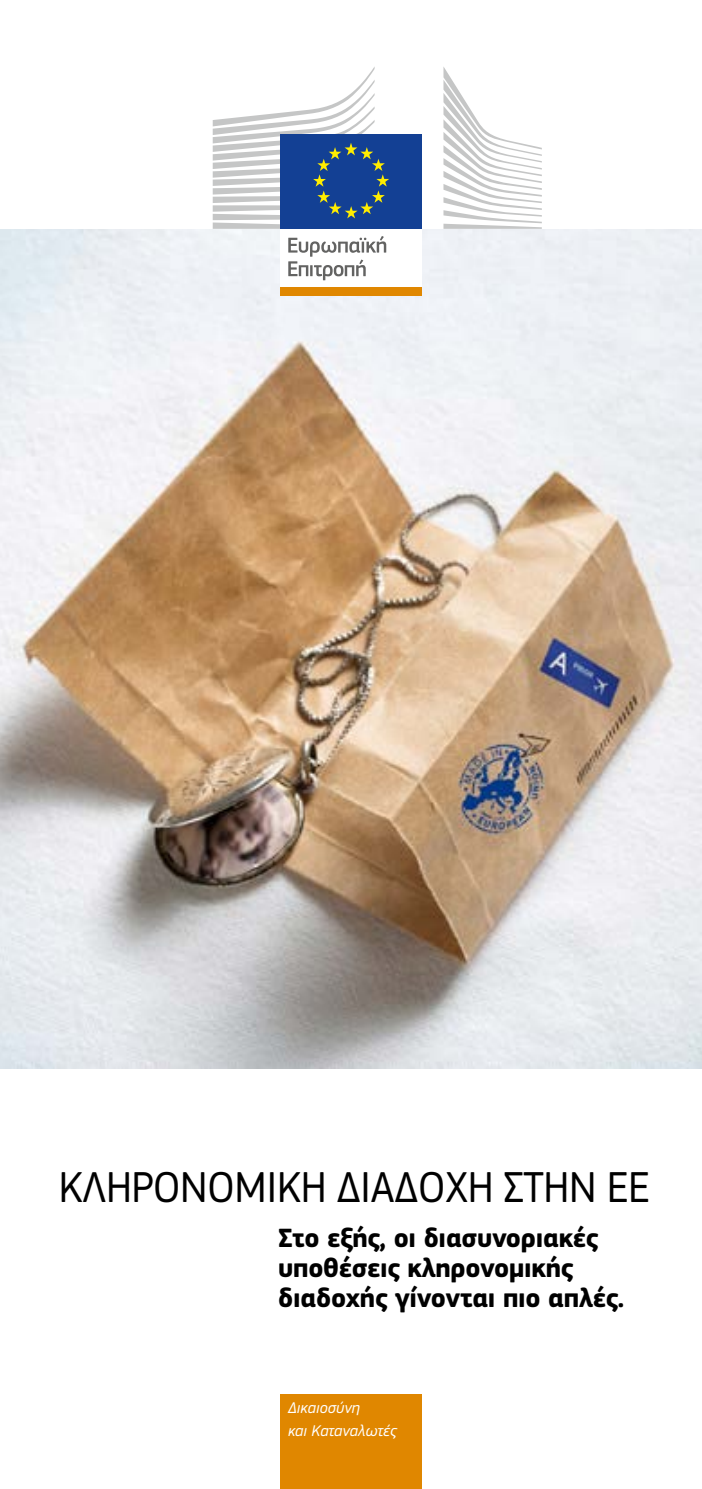
<style>
.page{position:relative;width:702px;height:1489px;background:#fff}
.page>*{position:absolute;margin:0;border:0;box-sizing:border-box;transform-origin:0 0}
.t1{font:45px "EC Square Sans Pro";letter-spacing:-.01em;color:#000}
.t2{font:700 27.5px/30px "EC Square Sans Pro";letter-spacing:-.01em;color:#000}
.t3{font:italic 16.25px/22.5px "EC Square Sans Pro";color:#fff}
</style>
<div class="page">
<img style="left:0;top:229px;width:702px;height:839px">
<div style="left:280px;top:1393px;width:142px;height:95px;background:#e08700"></div>
<div style="left:280px;top:226px;width:142px;height:61px;background:#fff"></div>
<svg style="left:443px;top:67px;width:99px;height:162px"></svg>
<div style="left:280px;top:134px;width:142px;height:95px;background:#134094"></div>
<svg style="left:213px;top:67px;width:176px;height:162px"></svg>
<svg style="left:288px;top:236px;width:98px;height:44px"></svg>
<div style="left:280px;top:287px;width:142px;height:8px;background:#e08700"></div>
<h1 class="t1" style="left:59px;top:1161px;width:593px">ΚΛΗΡΟΝΟΜΙΚΉ ΔΙΑΔΟΧΉ ΣΤΗΝ ΕΕ</h1>
<p class="t2" style="left:278px;top:1223px;width:347px">Στο εξής, οι διασυνοριακές υποθέσεις κληρονομικής διαδοχής γίνονται πιο απλές.</p>
<p class="t3" style="left:288px;top:1396px;width:110px">Δικαιοσύνη<br>και Καταναλωτές</p>
</div>
